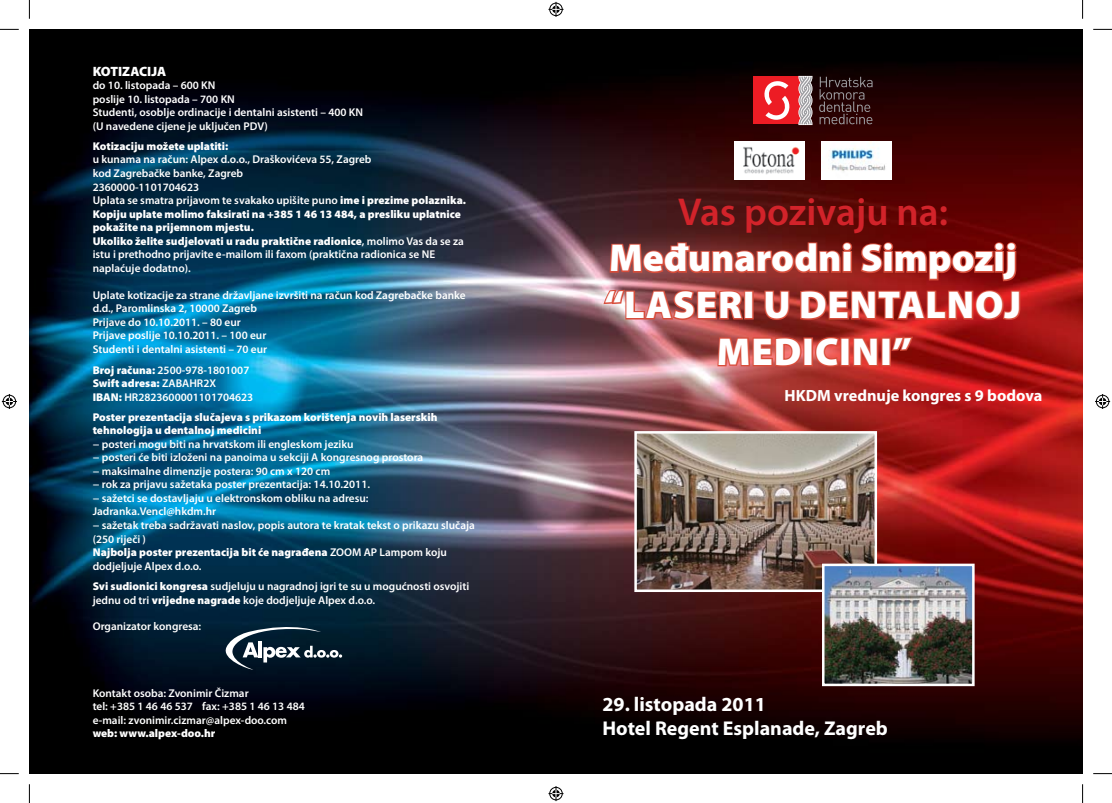
<style>
.page{position:relative;width:1112px;height:803px;background:#fff}
.page>*{position:absolute;margin:0;border:0;box-sizing:border-box;transform-origin:0 0}
.t1{font:900 39px/46.8px "Myriad Pro";letter-spacing:.02em;color:#fff;text-align:center}
.t2{font:600 39px "Myriad Pro";color:#d2232a}
.t3{font:700 20px/24px "Myriad Pro";color:#fff}
.t4{font:700 16.25px "Myriad Pro";color:#fff}
.t5{font:900 13.5px "Myriad Pro";color:#fff}
.t6{font:600 11.25px/13.5px "Myriad Pro";color:#fff}
.t7{font:900 11.25px/13.5px "Myriad Pro";color:#fff}
.s1{font-weight:900}
</style>
<div class="page">
<img style="left:29px;top:29px;width:1053px;height:744px">
<img style="left:637px;top:434px;width:236px;height:155px">
<div style="left:634px;top:431px;width:242px;height:161px;border:2px solid #fff"></div>
<img style="left:824px;top:567px;width:147px;height:116px">
<div style="left:821px;top:564px;width:153px;height:122px;border:2px solid #fff"></div>
<img style="left:601px;top:241px;width:420px;height:80px">
<svg style="left:716px;top:336px;width:86px;height:32px;background:#cf544b"></svg>
<div style="left:803px;top:337px;width:9px;height:29px;border:3px solid #d74d3b"></div>
<svg style="left:813px;top:336px;width:27px;height:32px"></svg>
<div style="left:840px;top:337px;width:9px;height:29px;border:3px solid #d74d3b"></div>
<svg style="left:851px;top:336px;width:28px;height:32px"></svg>
<div style="left:881px;top:337px;width:9px;height:29px;border:3px solid #d74d3b"></div>
<svg style="left:889px;top:335px;width:25px;height:17px"></svg>
<svg style="left:221px;top:621px;width:121px;height:49px;background:#2c4150"></svg>
<img style="left:734px;top:141px;width:70px;height:38px">
<img style="left:821px;top:141px;width:70px;height:38px">
<div style="left:753px;top:77px;width:47px;height:47px;background:#ed1c24"></div>
<svg style="left:764px;top:81px;width:26px;height:39px"></svg>
<svg style="left:798px;top:76px;width:14px;height:49px"></svg>
<svg style="left:819px;top:77px;width:53px;height:47px;background:#3b2223"></svg>
<svg style="left:0;top:29px;width:19px;height:1px"></svg>
<svg style="left:1093px;top:29px;width:18px;height:1px"></svg>
<svg style="left:0;top:773px;width:19px;height:1px"></svg>
<svg style="left:1093px;top:773px;width:18px;height:1px"></svg>
<svg style="left:29px;top:0;width:1px;height:19px"></svg>
<svg style="left:29px;top:784px;width:1px;height:19px"></svg>
<svg style="left:1082px;top:0;width:1px;height:19px"></svg>
<svg style="left:1082px;top:784px;width:1px;height:19px"></svg>
<svg style="left:548px;top:2px;width:15px;height:15px"></svg>
<svg style="left:548px;top:786px;width:15px;height:15px"></svg>
<svg style="left:2px;top:394px;width:15px;height:15px"></svg>
<svg style="left:1095px;top:394px;width:14px;height:15px"></svg>
<p class="t5" style="left:93px;top:62px;width:46px">KOTIZACIJA</p>
<p class="t6" style="left:93px;top:79px;width:272px">do 10. listopada – 600 KN<br>poslije 10. listopada – 700 KN<br>Studenti, osoblje ordinacije i dentalni asistenti – 400 KN (U navedene cijene je uključen PDV)</p>
<p class="t7" style="left:93px;top:139px;width:137px">Kotizaciju možete uplatiti:</p>
<p class="t6" style="left:93px;top:153px;width:375px">u kunama na račun: Alpex d.o.o., Draškovićeva 55, Zagreb<br>kod Zagrebačke banke, Zagreb<br>2360000-1101704623<br>Uplata se smatra prijavom te svakako upišite puno <span class="s1">ime i prezime polaznika.<br>Kopiju uplate molimo faksirati na +385 1 46 13 484, a presliku uplatnice pokažite na prijemnom mjestu.<br>Ukoliko želite sudjelovati u radu praktične radionice</span>, molimo Vas da se za istu i prethodno prijavite e-mailom ili faxom (praktična radionica se NE naplaćuje dodatno).</p>
<p class="t6" style="left:93px;top:288px;width:374px">Uplate kotizacije za strane državljane izvršiti na račun kod Zagrebačke banke d.d., Paromlinska 2, 10000 Zagreb<br>Prijave do 10.10.2011. – 80 eur<br>Prijave poslije 10.10.2011. – 100 eur<br>Studenti i dentalni asistenti – 70 eur</p>
<p class="t6" style="left:93px;top:363px;width:162px"><span class="s1">Broj računa:</span> 2500-978-1801007<br><span class="s1">Swift adresa:</span> ZABAHR2X<br><span class="s1">IBAN:</span> HR2823600001101704623</p>
<p class="t7" style="left:93px;top:410px;width:346px">Poster prezentacija slučajeva s prikazom korištenja novih laserskih tehnologija u dentalnoj medicini</p>
<p class="t6" style="left:93px;top:437px;width:383px">− posteri mogu biti na hrvatskom ili engleskom jeziku<br>− posteri će biti izloženi na panoima u sekciji A kongresnog prostora<br>− maksimalne dimenzije postera: 90 cm x 120 cm<br>− rok za prijavu sažetaka poster prezentacija: 14.10.2011.<br>− sažetci se dostavljaju u elektronskom obliku na adresu:<br>Jadranka.Vencl@hkdm.hr<br>− sažetak treba sadržavati naslov, popis autora te kratak tekst o prikazu slučaja (250 riječi )<br><span class="s1">Najbolja poster prezentacija bit će nagrađena</span> ZOOM AP Lampom koju dodjeljuje Alpex d.o.o.</p>
<p class="t6" style="left:93px;top:579px;width:378px"><span class="s1">Svi sudionici kongresa</span> sudjeluju u nagradnoj igri te su u mogućnosti osvojiti jednu od tri <span class="s1">vrijedne nagrade</span> koje dodjeljuje Alpex d.o.o.</p>
<p class="t6" style="left:93px;top:619px;width:110px">Organizator kongresa:</p>
<p class="t6" style="left:93px;top:686px;width:214px">Kontakt osoba: Zvonimir Čizmar<br>tel: +385 1 46 46 537 fax: +385 1 46 13 484 e-mail: zvonimir.cizmar@alpex-doo.com</p>
<p class="t7" style="left:93px;top:726px;width:124px">web: www.alpex-doo.hr</p>
<h1 class="t2" style="left:678px;top:187px;width:271px">Vas pozivaju na:</h1>
<h1 class="t1" style="left:604px;top:233px;width:418px">Međunarodni Simpozij “Laseri u Dentalnoj<br>Medicini”</h1>
<h3 class="t4" style="left:784px;top:385px;width:259px">HKDM vrednuje kongres s 9 bodova</h3>
<h2 class="t3" style="left:602px;top:692px;width:287px">29. listopada 2011<br>Hotel Regent Esplanade, Zagreb</h2>
</div>
